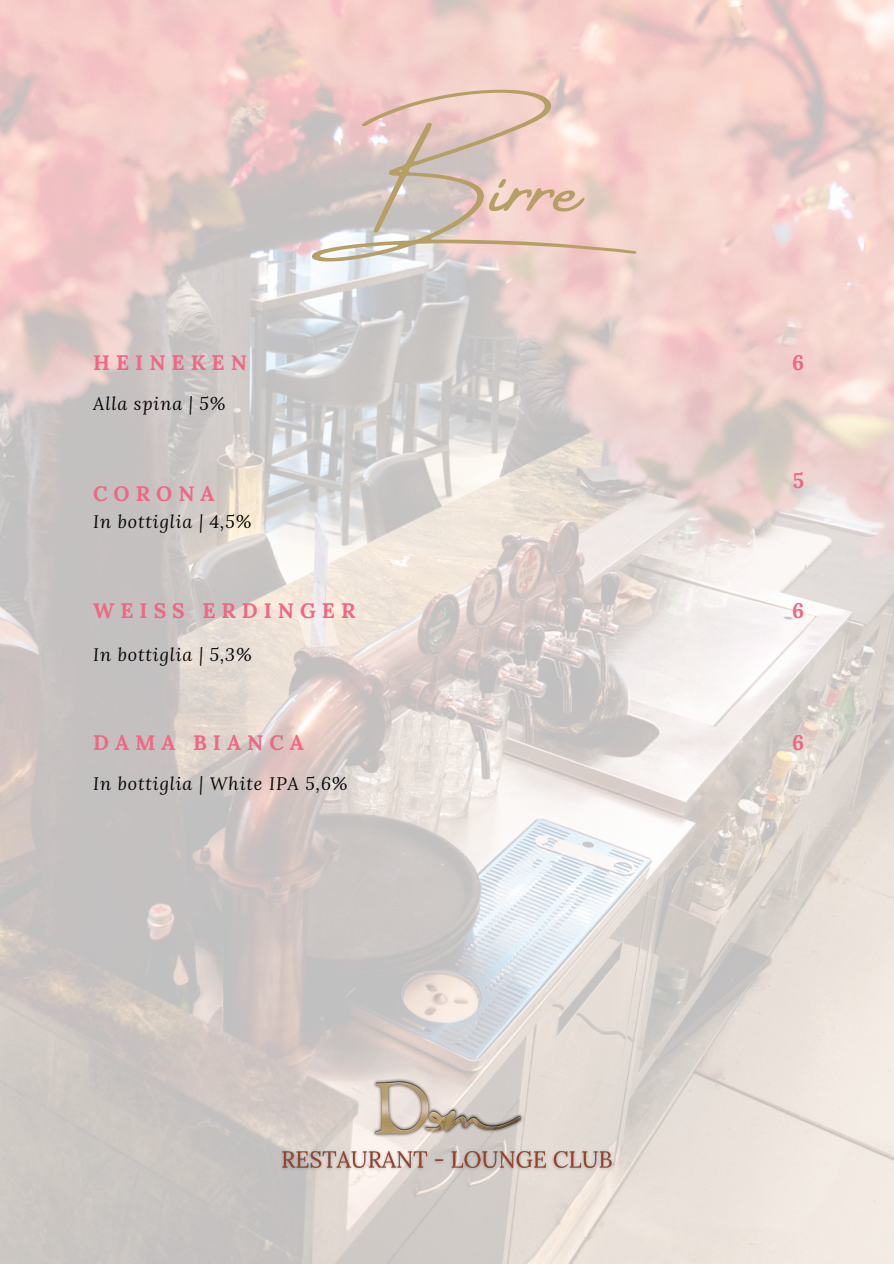
<style>
.page{position:relative;width:894px;height:1264px;background:#fff}
.page>*{position:absolute;margin:0;border:0;box-sizing:border-box;transform-origin:0 0}
.t1{font:93px "Amsterdam Four";color:#b69f65}
.t2{font:700 21px "Lora";letter-spacing:.285em;color:#ef6883}
.t3{font:italic 18px "Lora";letter-spacing:.05em;color:#070707}
</style>
<div class="page">
<img style="left:0;top:0;width:893px;height:1263px">
<img style="left:275px;top:1144px;width:343px;height:31px">
<p class="t1" style="left:312px;top:135px;width:326px">Birre</p>
<h2 class="t2" style="left:93px;top:349px;width:155px">HEINEKEN</h2>
<p class="t2" style="left:792px;top:349px;width:14px">6</p>
<h1 class="t3" style="left:93px;top:391px;width:134px">Alla spina | 5%</h1>
<p class="t2" style="left:93px;top:479px;width:123px">CORONA</p>
<h2 class="t3" style="left:93px;top:509px;width:160px">In bottiglia | 4,5%</h2>
<h2 class="t2" style="left:792px;top:467px;width:13px">5</h2>
<h2 class="t2" style="left:93px;top:596px;width:264px">WEISS ERDINGER</h2>
<p class="t2" style="left:792px;top:596px;width:14px">6</p>
<p class="t3" style="left:93px;top:642px;width:160px">In bottiglia | 5,3%</p>
<p class="t2" style="left:93px;top:729px;width:212px">DAMA BIANCA</p>
<p class="t2" style="left:792px;top:729px;width:14px">6</p>
<p class="t3" style="left:93px;top:771px;width:256px">In bottiglia | White IPA 5,6%</p>
</div>
